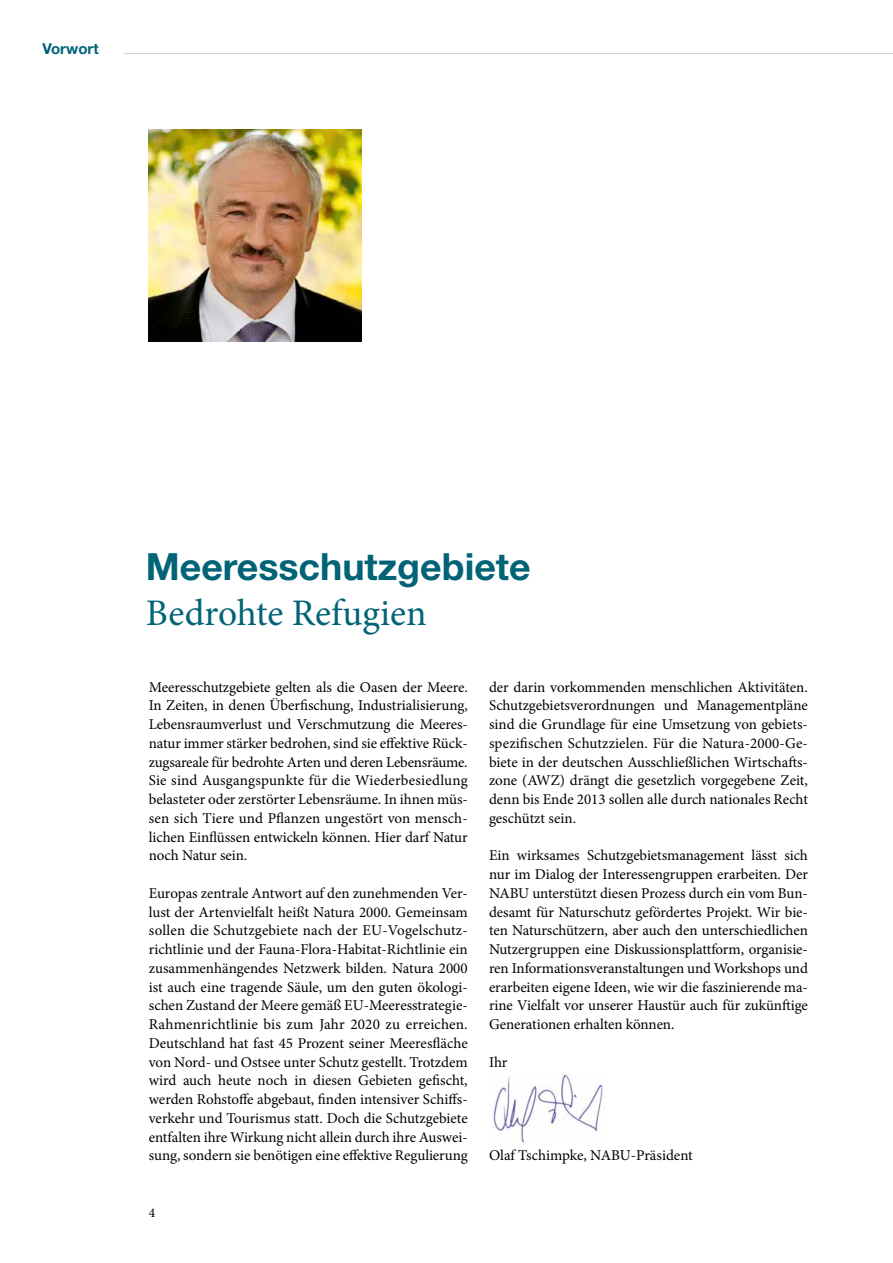
<style>
.page{position:relative;width:893px;height:1263px;background:#fff}
.page>*{position:absolute;margin:0;border:0;box-sizing:border-box;transform-origin:0 0}
.t1{font:700 37.5px "Helvetica Neue";color:#006376}
.t2{font:37.5px "Minion Pro";color:#006376}
.t3{font:15px/18.8px "Minion Pro";letter-spacing:-.005em;color:#000;text-align:justify}
.t4{font:700 15px "Helvetica Neue";color:#006376}
.t5{font:13.5px "Minion Pro";color:#000}
</style>
<div class="page">
<hr style="left:124px;top:53px;width:769px;height:1px;background:#cfcfd0">
<img style="left:490px;top:1073px;width:115px;height:70px">
<img style="left:148px;top:129px;width:213px;height:213px">
<p class="t4" style="left:43px;top:39px;width:58px">Vorwort</p>
<h1 class="t1" style="left:146px;top:544px;width:386px">Meeresschutzgebiete</h1>
<h1 class="t2" style="left:146px;top:588px;width:282px">Bedrohte Refugien</h1>
<p class="t3" style="left:149px;top:677px;width:320px">Meeresschutzgebiete gelten als die Oasen der Meere.<br>In Zeiten, in denen Überfischung, Industrialisierung, Lebensraumverlust und Verschmutzung die Meeres&shy;natur immer stärker bedrohen, sind sie effektive Rück&shy;zugsareale für bedrohte Arten und deren Lebensräume.<br>Sie sind Ausgangspunkte für die Wiederbesiedlung belasteter oder zerstörter Lebensräume. In ihnen müs&shy;sen sich Tiere und Pflanzen ungestört von mensch&shy;lichen Einflüssen entwickeln können. Hier darf Natur noch Natur sein.</p>
<p class="t3" style="left:149px;top:884px;width:320px">Europas zentrale Antwort auf den zunehmenden Ver&shy;lust der Artenvielfalt heißt Natura 2000. Gemeinsam sollen die Schutzgebiete nach der EU-Vogelschutz&shy;richtlinie und der Fauna-Flora-Habitat-Richtlinie ein zusammenhängendes Netzwerk bilden. Natura 2000 ist auch eine tragende Säule, um den guten ökologi&shy;schen Zustand der Meere gemäß EU-Meeresstrategie-Rahmenrichtlinie bis zum Jahr 2020 zu erreichen.<br>Deutschland hat fast 45 Prozent seiner Meeresfläche von Nord- und Ostsee unter Schutz gestellt. Trotzdem wird auch heute noch in diesen Gebieten gefischt, werden Rohstoffe abgebaut, finden intensiver Schiffs&shy;verkehr und Tourismus statt. Doch die Schutzgebiete entfalten ihre Wirkung nicht allein durch ihre Auswei&shy;sung, sondern sie benötigen eine effektive Regulierung</p>
<p class="t5" style="left:149px;top:1203px;width:8px">4</p>
<p class="t3" style="left:489px;top:677px;width:320px">der darin vorkommenden menschlichen Aktivitäten.<br>Schutzgebietsverordnungen und Managementpläne sind die Grundlage für eine Umsetzung von gebiets&shy;spezifischen Schutzzielen. Für die Natura-2000-Ge&shy;biete in der deutschen Ausschließlichen Wirtschafts&shy;zone (AWZ) drängt die gesetzlich vorgegebene Zeit, denn bis Ende 2013 sollen alle durch nationales Recht geschützt sein.</p>
<p class="t3" style="left:489px;top:846px;width:320px">Ein wirksames Schutzgebietsmanagement lässt sich nur im Dialog der Interessengruppen erarbeiten. Der NABU unterstützt diesen Prozess durch ein vom Bun&shy;desamt für Naturschutz gefördertes Projekt. Wir bie&shy;ten Naturschützern, aber auch den unterschiedlichen Nutzergruppen eine Diskussionsplattform, organisie&shy;ren Informationsveranstaltungen und Workshops und erarbeiten eigene Ideen, wie wir die faszinierende ma&shy;rine Vielfalt vor unserer Haustür auch für zukünftige Generationen erhalten können.</p>
<p class="t3" style="left:489px;top:1052px;width:20px">Ihr</p>
<p class="t3" style="left:489px;top:1146px;width:205px">Olaf Tschimpke, NABU-Präsident</p>
</div>
